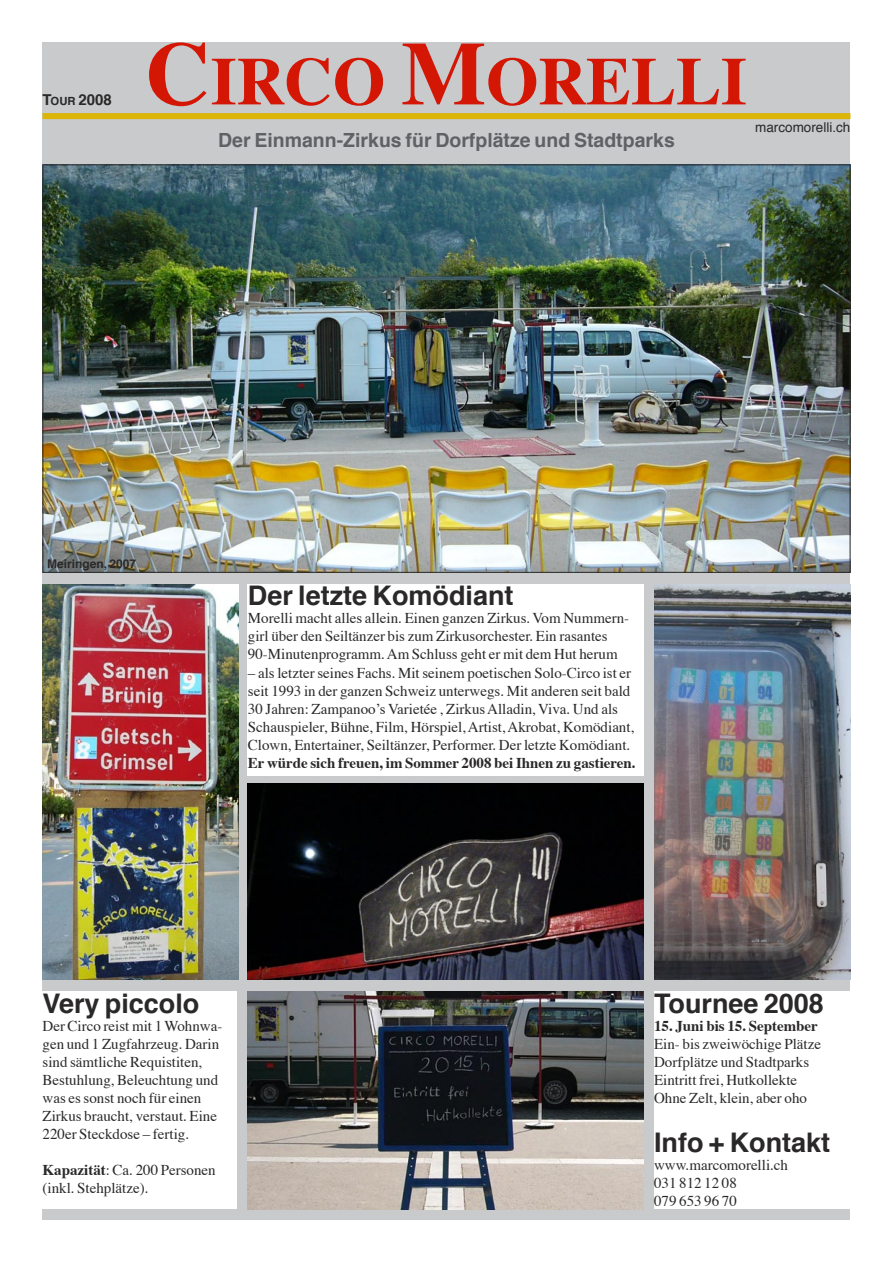
<style>
.page{position:relative;width:893px;height:1263px;background:#fff}
.page>*{position:absolute;margin:0;border:0;box-sizing:border-box;transform-origin:0 0}
.t1{font:700 67.5px "Times";color:#d41605}
.t2{font:700 27px "Helvetica";color:#2a2828}
.t3{font:700 19.5px "Helvetica";color:#606164}
.t4{font:15px/18px "Times";color:#2a2828}
.t5{font:700 15px "Times";color:#2a2828}
.t6{font:700 15px "Helvetica";color:#2a2828}
.t7{font:13.5px "Helvetica";color:#2a2828}
.t8{font:700 12px "Helvetica";color:#2a2828}
.s1{font-size:11.25px}
.s2{font-size:90px}
.s3{font-weight:700}
</style>
<div class="page">
<div style="left:43px;top:43px;width:807px;height:1177px;background:#c8cacc"></div>
<img style="left:45px;top:166px;width:803px;height:405px">
<div style="left:43px;top:113px;width:807px;height:6px;background:#dbb508"></div>
<img style="left:248px;top:992px;width:395px;height:217px">
<img style="left:43px;top:584px;width:195px;height:396px">
<img style="left:655px;top:584px;width:195px;height:396px">
<div style="left:654px;top:992px;width:196px;height:217px;background:#fff"></div>
<div style="left:43px;top:992px;width:194px;height:217px;background:#fff"></div>
<div style="left:248px;top:584px;width:396px;height:192px;background:#fff"></div>
<img style="left:248px;top:784px;width:395px;height:195px">
<p class="t6" style="left:43px;top:90px;width:71px">T<span class="s1">OUR</span> 2008</p>
<p class="t1" style="left:146px;top:36px;width:603px"><span class="s2">C</span>IRCO <span class="s2">M</span>ORELLI</p>
<p class="t3" style="left:218px;top:127px;width:458px">Der Einmann-Zirkus für Dorfplätze und Stadtparks</p>
<p class="t7" style="left:755px;top:118px;width:97px">marcomorelli.ch</p>
<p class="t8" style="left:47px;top:555px;width:91px">Meiringen, 2007</p>
<p class="t2" style="left:248px;top:577px;width:267px">Der letzte Komödiant</p>
<p class="t4" style="left:248px;top:610px;width:383px">Morelli macht alles allein. Einen ganzen Zirkus. Vom Nummern&shy;girl über den Seiltänzer bis zum Zirkusorchester. Ein rasantes<br>90-Minutenprogramm. Am Schluss geht er mit dem Hut herum</p>
<p class="t4" style="left:248px;top:664px;width:389px">– als letzter seines Fachs. Mit seinem poetischen Solo-Circo ist er seit 1993 in der ganzen Schweiz unterwegs. Mit anderen seit bald 30 Jahren: Zampanooʼs Varietée , Zirkus Alladin, Viva. Und als Schauspieler, Bühne, Film, Hörspiel, Artist, Akrobat, Komödiant, Clown, Entertainer, Seiltänzer, Performer. Der letzte Komödiant.<br><span class="s3">Er würde sich freuen, im Sommer 2008 bei Ihnen zu gastieren.</span></p>
<p class="t2" style="left:43px;top:984px;width:158px">Very piccolo</p>
<p class="t4" style="left:43px;top:1017px;width:181px">Der Circo reist mit 1 Wohnwa&shy;gen und 1 Zugfahrzeug. Darin sind sämtliche Requistiten,<br>Bestuhlung, Beleuchtung und was es sonst noch für einen<br>Zirkus braucht, verstaut. Eine<br>220er Steckdose – fertig.</p>
<p class="t4" style="left:43px;top:1162px;width:175px"><span class="s3">Kapazität</span>: Ca. 200 Personen (inkl. Stehplätze).</p>
<p class="t2" style="left:654px;top:984px;width:171px">Tournee 2008</p>
<p class="t5" style="left:654px;top:1015px;width:165px">15. Juni bis 15. September</p>
<p class="t4" style="left:654px;top:1035px;width:168px">Ein- bis zweiwöchige Plätze</p>
<p class="t4" style="left:654px;top:1053px;width:157px">Dorfplätze und Stadtparks</p>
<p class="t4" style="left:654px;top:1072px;width:145px">Eintritt frei, Hutkollekte</p>
<p class="t4" style="left:654px;top:1090px;width:154px">Ohne Zelt, klein, aber oho</p>
<p class="t2" style="left:654px;top:1124px;width:178px">Info + Kontakt</p>
<p class="t4" style="left:654px;top:1157px;width:136px">www.marcomorelli.ch</p>
<p class="t4" style="left:654px;top:1175px;width:84px">031 812 12 08</p>
<p class="t4" style="left:654px;top:1193px;width:84px">079 653 96 70</p>
</div>
